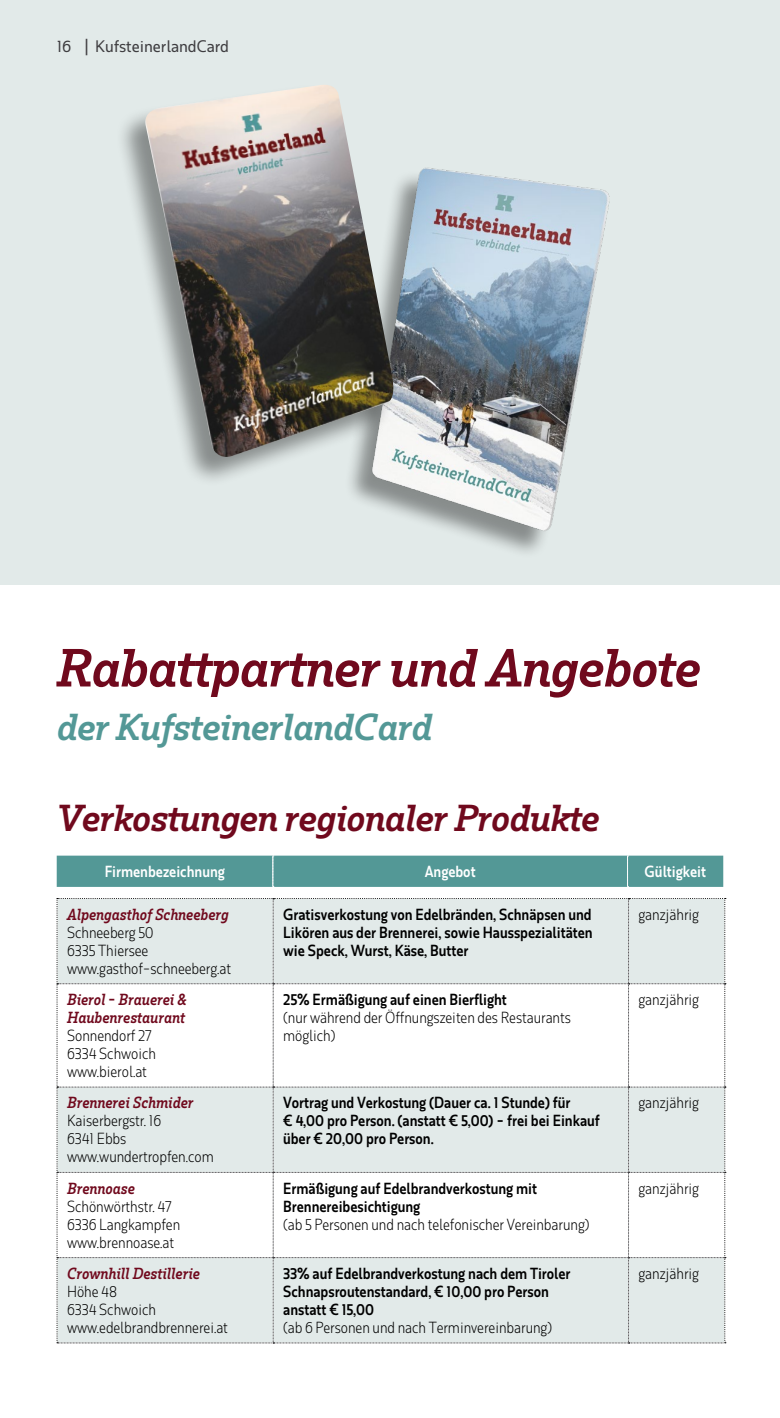
<style>
.page{position:relative;width:780px;height:1418px;background:#fff}
.page>*{position:absolute;margin:0;border:0;box-sizing:border-box;transform-origin:0 0}
.t1{font:italic 600 50px "Rum Serif";letter-spacing:-.02em;color:#70091d}
.t2{font:italic 600 35px "Rum Serif";letter-spacing:-.02em;color:#70091d}
.t3{font:italic 600 35px "Rum Serif";letter-spacing:-.02em;color:#539896}
.t4{font:500 15.5px "Rum Sans";color:#3e3d40}
.t5{font:300 15px/18px "Rum Sans";color:#000;scale:.9 1}
.t6{font:600 15px/18px "Rum Sans";color:#000;scale:.9 1}
.t7{font:italic 600 15px/18px "Rum Serif";color:#70091d;scale:.9 1}
.t8{font:600 15px "Rum Sans";color:#fff;scale:.9 1}
</style>
<div class="page">
<div style="left:0;top:0;width:779px;height:585px;background:#e2eae9"></div>
<img style="left:351px;top:167px;width:259px;height:386px">
<svg style="left:57px;top:898px;width:668px;height:445px"></svg>
<div style="left:57px;top:855px;width:666px;height:32px;background:#539896"></div>
<div style="left:115px;top:84px;width:279px;height:403px;background:#000;opacity:.4"></div>
<img style="left:142px;top:85px;width:255px;height:376px">
<p class="t4" style="left:57px;top:37px;width:174px">16 | KufsteinerlandCard</p>
<h1 class="t1" style="left:57px;top:637px;width:645px">Rabattpartner und Angebote</h1>
<h2 class="t3" style="left:57px;top:705px;width:377px">der KufsteinerlandCard</h2>
<h2 class="t2" style="left:57px;top:797px;width:544px">Verkostungen regionaler Produkte</h2>
<p class="t8" style="left:105px;top:862px;width:135px">Firmenbezeichnung</p>
<p class="t8" style="left:424px;top:862px;width:58px">Angebot</p>
<p class="t8" style="left:644px;top:862px;width:70px">Gültigkeit</p>
<p class="t7" style="left:67px;top:905px;width:181px">Alpengasthof Schneeberg</p>
<p class="t5" style="left:67px;top:923px;width:184px">Schneeberg 50<br>6335 Thiersee www.gasthof-schneeberg.at</p>
<p class="t7" style="left:67px;top:990px;width:134px">Bierol - Brauerei &amp;<br>Haubenrestaurant</p>
<p class="t5" style="left:67px;top:1026px;width:100px">Sonnendorf 27<br>6334 Schwoich www.bierol.at</p>
<p class="t7" style="left:67px;top:1093px;width:142px">Brennerei Schmider</p>
<p class="t5" style="left:67px;top:1111px;width:164px">Kaiserbergstr. 16<br>6341 Ebbs www.wundertropfen.com</p>
<p class="t7" style="left:67px;top:1178px;width:77px">Brennoase</p>
<p class="t5" style="left:67px;top:1196px;width:127px">Schönwörthstr. 47<br>6336 Langkampfen www.brennoase.at</p>
<p class="t7" style="left:67px;top:1264px;width:149px">Crownhill Destillerie</p>
<p class="t5" style="left:67px;top:1282px;width:180px">Höhe 48<br>6334 Schwoich www.edelbrandbrennerei.at</p>
<p class="t6" style="left:283px;top:905px;width:345px;text-align:justify">Gratisverkostung von Edelbränden, Schnäpsen und Likören aus der Brennerei, sowie Hausspezialitäten wie Speck, Wurst, Käse, Butter</p>
<p class="t5" style="left:638px;top:905px;width:69px">ganzjährig</p>
<p class="t6" style="left:283px;top:990px;width:250px">25% Ermäßigung auf einen Bierflight</p>
<p class="t5" style="left:283px;top:1008px;width:321px">(nur während der Öffnungszeiten des Restaurants möglich)</p>
<p class="t5" style="left:638px;top:990px;width:69px">ganzjährig</p>
<p class="t6" style="left:283px;top:1093px;width:353px">Vortrag und Verkostung (Dauer ca. 1 Stunde) für<br>€ 4,00 pro Person. (anstatt € 5,00) - frei bei Einkauf über € 20,00 pro Person.</p>
<p class="t5" style="left:638px;top:1093px;width:69px">ganzjährig</p>
<p class="t6" style="left:283px;top:1178px;width:284px">Ermäßigung auf Edelbrandverkostung mit<br>Brennereibesichtigung</p>
<p class="t5" style="left:283px;top:1214px;width:342px">(ab 5 Personen und nach telefonischer Vereinbarung)</p>
<p class="t6" style="left:283px;top:1264px;width:321px">33% auf Edelbrandverkostung nach dem Tiroler<br>Schnapsroutenstandard, € 10,00 pro Person anstatt € 15,00</p>
<p class="t5" style="left:283px;top:1318px;width:300px">(ab 6 Personen und nach Terminvereinbarung)</p>
<p class="t5" style="left:638px;top:1178px;width:69px">ganzjährig</p>
<p class="t5" style="left:638px;top:1264px;width:69px">ganzjährig</p>
</div>
